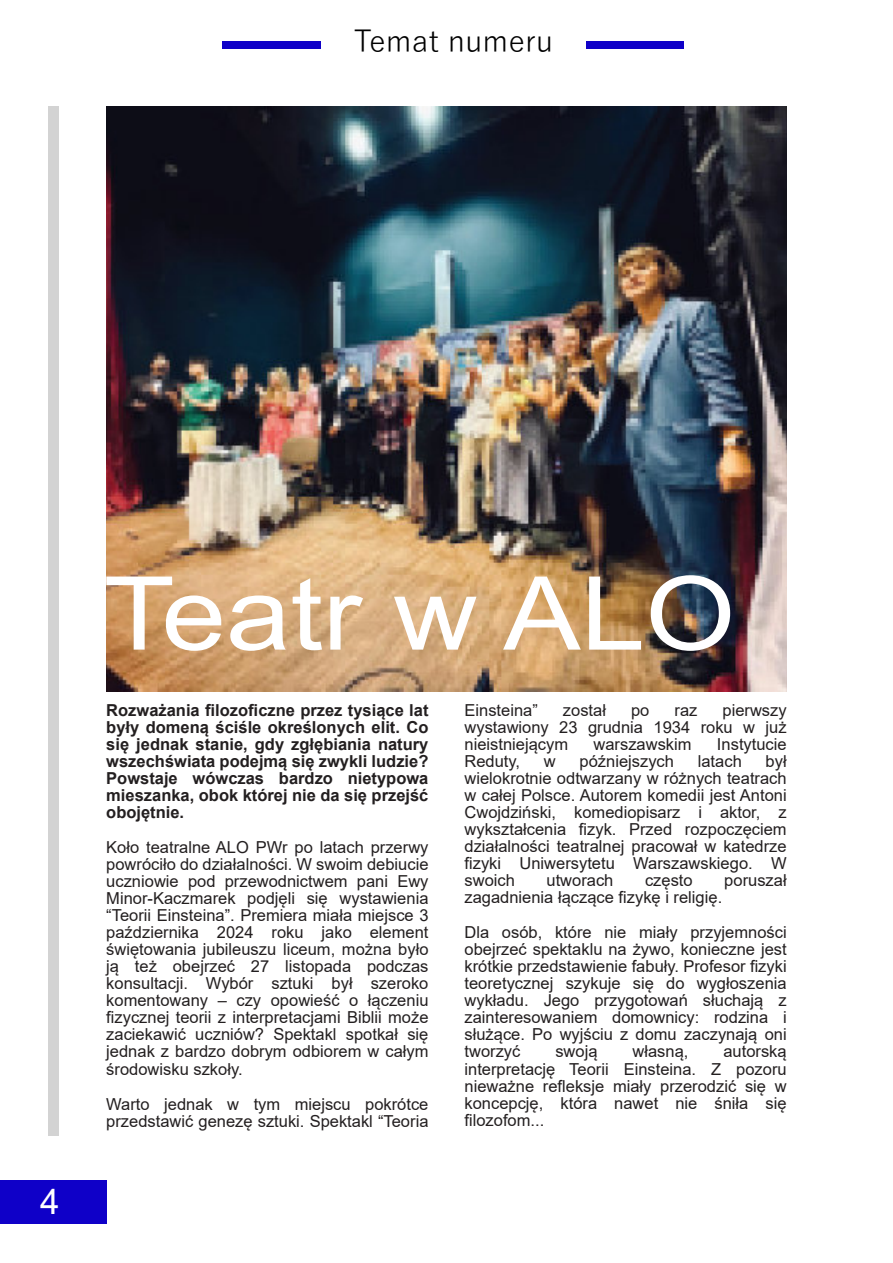
<style>
.page{position:relative;width:893px;height:1263px;background:#fff}
.page>*{position:absolute;margin:0;border:0;box-sizing:border-box;transform-origin:0 0}
.t1{font:102px "Arial";color:#fff;scale:1.14 1}
.t2{font:35.1px "Arial";color:#fff}
.t3{font:30px "Yu Gothic";color:#000}
.t4{font:16.5px/17.1px "Arial";color:#231f20;text-align:justify}
.t5{font:700 16.5px/17.1px "Arial";color:#231f20;text-align:justify}
</style>
<div class="page">
<div style="left:223px;top:42px;width:461px;height:7px;background:#0f00c8"></div>
<div style="left:321px;top:14px;width:265px;height:73px;background:#fff"></div>
<div style="left:0;top:1180px;width:106px;height:43px;background:#0f00c8"></div>
<div style="left:48px;top:106px;width:10px;height:1029px;background:#d3d3d3"></div>
<img style="left:106px;top:106px;width:681px;height:585px">
<h3 class="t3" style="left:353px;top:26px;width:201px">Temat numeru</h3>
<h2 class="t2" style="left:40px;top:1189px;width:21px">4</h2>
<h1 class="t1" style="left:104px;top:575px;width:556px">Teatr w ALO</h1>
<p class="t5" style="left:106px;top:703px;width:324px">Rozważania filozoficzne przez tysiące lat były domeną ściśle określonych elit. Co się jednak stanie, gdy zgłębiania natury wszechświata podejmą się zwykli ludzie?<br>Powstaje wówczas bardzo nietypowa mieszanka, obok której nie da się przejść obojętnie.</p>
<p class="t4" style="left:106px;top:840px;width:324px">Koło teatralne ALO PWr po latach przerwy powróciło do działalności. W swoim debiucie uczniowie pod przewodnictwem pani Ewy Minor-Kaczmarek podjęli się wystawienia “Teorii Einsteina”. Premiera miała miejsce 3 października 2024 roku jako element świętowania jubileuszu liceum, można było ją też obejrzeć 27 listopada podczas konsultacji. Wybór sztuki był szeroko komentowany – czy opowieść o łączeniu fizycznej teorii z interpretacjami Biblii może zaciekawić uczniów? Spektakl spotkał się jednak z bardzo dobrym odbiorem w całym środowisku szkoły.</p>
<p class="t4" style="left:106px;top:1097px;width:324px">Warto jednak w tym miejscu pokrótce przedstawić genezę sztuki. Spektakl “Teoria</p>
<p class="t4" style="left:464px;top:703px;width:75px">Einsteina”</p>
<p class="t4" style="left:563px;top:703px;width:45px">został</p>
<p class="t4" style="left:631px;top:703px;width:20px">po</p>
<p class="t4" style="left:674px;top:703px;width:24px">raz</p>
<p class="t4" style="left:464px;top:703px;width:324px;text-indent:258px">pierwszy wystawiony 23 grudnia 1934 roku w już nieistniejącym</p>
<p class="t4" style="left:593px;top:737px;width:100px">warszawskim</p>
<p class="t4" style="left:717px;top:737px;width:71px">Instytucie</p>
<p class="t4" style="left:464px;top:754px;width:57px">Reduty,</p>
<p class="t4" style="left:544px;top:754px;width:13px">w</p>
<p class="t4" style="left:580px;top:754px;width:96px">późniejszych</p>
<p class="t4" style="left:698px;top:754px;width:46px">latach</p>
<p class="t4" style="left:464px;top:754px;width:324px;text-indent:301px">był wielokrotnie odtwarzany w różnych teatrach w całej Polsce. Autorem komedii jest Antoni Cwojdziński, komediopisarz i aktor, z wykształcenia fizyk. Przed rozpoczęciem działalności teatralnej pracował w katedrze fizyki Uniwersytetu Warszawskiego. W swoich</p>
<p class="t4" style="left:546px;top:873px;width:68px">utworach</p>
<p class="t4" style="left:645px;top:873px;width:49px">często</p>
<p class="t4" style="left:724px;top:873px;width:64px">poruszał</p>
<p class="t4" style="left:464px;top:881px;width:324px;line-height:35.1px">zagadnienia łączące fizykę i religię.<br>Dla osób, które nie miały przyjemności</p>
<p class="t4" style="left:464px;top:942px;width:324px">obejrzeć spektaklu na żywo, konieczne jest krótkie przedstawienie fabuły. Profesor fizyki teoretycznej szykuje się do wygłoszenia wykładu. Jego przygotowań słuchają z zainteresowaniem domownicy: rodzina i służące. Po wyjściu z domu zaczynają oni tworzyć</p>
<p class="t4" style="left:464px;top:1045px;width:324px;text-indent:259px">autorską interpretację Teorii Einsteina. Z pozoru nieważne refleksje miały przerodzić się w koncepcję, która nawet nie śniła się filozofom...</p>
<p class="t4" style="left:555px;top:1045px;width:44px">swoją</p>
<p class="t4" style="left:632px;top:1045px;width:57px">własną,</p>
</div>
